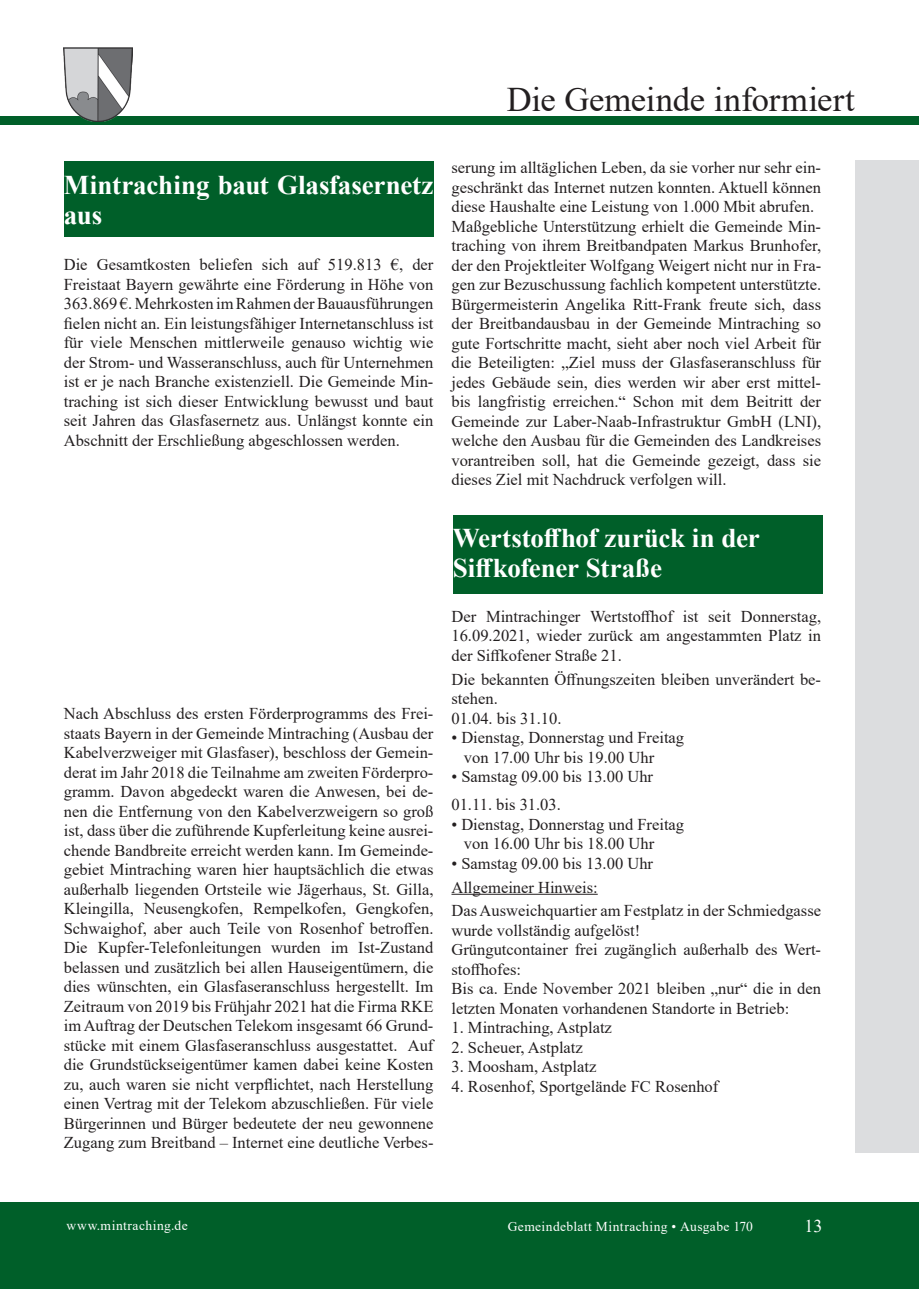
<style>
.page{position:relative;width:919px;height:1289px;background:#fff}
.page>*{position:absolute;margin:0;border:0;box-sizing:border-box;transform-origin:0 0}
.t1{font:34.5px "Times New Roman";letter-spacing:-.005em;color:#231f20}
.t2{font:700 27px/30px "Times New Roman";letter-spacing:-.005em;color:#fff}
.t3{font:18px "Times New Roman";color:#fff}
.t4{font:16.5px/19.5px "Times New Roman";color:#231f20}
.t5{font:13.5px "Times New Roman";letter-spacing:.03em;color:#fff}
</style>
<div class="page">
<div style="left:855px;top:161px;width:63px;height:991px;background:#dcdddf"></div>
<div style="left:0;top:1201px;width:918px;height:87px;background:#005f29"></div>
<div style="left:0;top:116px;width:918px;height:8px;background:#005f29"></div>
<img style="left:64px;top:47px;width:69px;height:74px">
<hr style="left:451px;top:893px;width:146px;height:1px;background:#231f20">
<div style="left:64px;top:162px;width:369px;height:75px;background:#005f29"></div>
<div style="left:453px;top:514px;width:369px;height:79px;background:#005f29"></div>
<h1 class="t1" style="left:506px;top:75px;width:349px">Die Gemeinde informiert</h1>
<h2 class="t2" style="left:64px;top:169px;width:371px">Mintraching baut Glasfasernetz aus</h2>
<p class="t4" style="left:64px;top:254px;width:371px;text-align:justify">Die Gesamtkosten beliefen sich auf 519.813 €, der Freistaat Bayern gewährte eine Förderung in Höhe von 363.869 €. Mehrkosten im Rahmen der Bauausführungen fielen nicht an. Ein leistungsfähiger Internetanschluss ist für viele Menschen mittlerweile genauso wichtig wie der Strom- und Wasseranschluss, auch für Unternehmen ist er je nach Branche existenziell. Die Gemeinde Min&shy;traching ist sich dieser Entwicklung bewusst und baut seit Jahren das Glasfasernetz aus. Unlängst konnte ein Abschnitt der Erschließung abgeschlossen werden.</p>
<p class="t4" style="left:451px;top:157px;width:371px">serung im alltäglichen Leben, da sie vorher nur sehr ein&shy;geschränkt das Internet nutzen konnten. Aktuell können diese Haushalte eine Leistung von 1.000 Mbit abrufen.<br>Maßgebliche Unterstützung erhielt die Gemeinde Min&shy;traching von ihrem Breitbandpaten Markus Brunhofer, der den Projektleiter Wolfgang Weigert nicht nur in Fra&shy;gen zur Bezuschussung fachlich kompetent unterstützte.<br>Bürgermeisterin Angelika Ritt-Frank freute sich, dass der Breitbandausbau in der Gemeinde Mintraching so gute Fortschritte macht, sieht aber noch viel Arbeit für die Beteiligten: „Ziel muss der Glasfaseranschluss für jedes Gebäude sein, dies werden wir aber erst mittel&shy;bis langfristig erreichen.“ Schon mit dem Beitritt der Gemeinde zur Laber-Naab-Infrastruktur GmbH (LNI), welche den Ausbau für die Gemeinden des Landkreises vorantreiben soll, hat die Gemeinde gezeigt, dass sie dieses Ziel mit Nachdruck verfolgen will.</p>
<p class="t4" style="left:64px;top:703px;width:371px;text-align:justify">Nach Abschluss des ersten Förderprogramms des Frei&shy;staats Bayern in der Gemeinde Mintraching (Ausbau der Kabelverzweiger mit Glasfaser), beschloss der Gemein&shy;derat im Jahr 2018 die Teilnahme am zweiten Förderpro&shy;gramm. Davon abgedeckt waren die Anwesen, bei de&shy;nen die Entfernung von den Kabelverzweigern so groß ist, dass über die zuführende Kupferleitung keine ausrei&shy;chende Bandbreite erreicht werden kann. Im Gemeinde&shy;gebiet Mintraching waren hier hauptsächlich die etwas außerhalb liegenden Ortsteile wie Jägerhaus, St. Gilla, Kleingilla, Neusengkofen, Rempelkofen, Gengkofen, Schwaighof, aber auch Teile von Rosenhof betroffen.<br>Die Kupfer-Telefonleitungen wurden im Ist-Zustand belassen und zusätzlich bei allen Hauseigentümern, die dies wünschten, ein Glasfaseranschluss hergestellt. Im Zeitraum von 2019 bis Frühjahr 2021 hat die Firma RKE im Auftrag der Deutschen Telekom insgesamt 66 Grund&shy;stücke mit einem Glasfaseranschluss ausgestattet. Auf die Grundstückseigentümer kamen dabei keine Kosten zu, auch waren sie nicht verpflichtet, nach Herstellung einen Vertrag mit der Telekom abzuschließen. Für viele Bürgerinnen und Bürger bedeutete der neu gewonnene Zugang zum Breitband – Internet eine deutliche Verbes-</p>
<h2 class="t2" style="left:453px;top:522px;width:308px">Wertstoffhof zurück in der<br>Siffkofener Straße</h2>
<p class="t4" style="left:451px;top:606px;width:371px;text-align:justify">Der Mintrachinger Wertstoffhof ist seit Donnerstag, 16.09.2021, wieder zurück am angestammten Platz in der Siffkofener Straße 21.</p>
<p class="t4" style="left:451px;top:669px;width:371px">Die bekannten Öffnungszeiten bleiben unverändert be&shy;stehen.<br>01.04. bis 31.10.</p>
<p class="t4" style="left:464px;top:727px;width:222px;text-indent:-12px">• Dienstag, Donnerstag und Freitag von 17.00 Uhr bis 19.00 Uhr</p>
<p class="t4" style="left:451px;top:762px;width:203px;line-height:28px">• Samstag 09.00 bis 13.00 Uhr<br>01.11. bis 31.03.</p>
<p class="t4" style="left:464px;top:814px;width:222px;text-indent:-12px">• Dienstag, Donnerstag und Freitag von 16.00 Uhr bis 18.00 Uhr</p>
<p class="t4" style="left:451px;top:850px;width:371px;line-height:23.7px">• Samstag 09.00 bis 13.00 Uhr<br>Allgemeiner Hinweis:<br>Das Ausweichquartier am Festplatz in der Schmiedgasse</p>
<p class="t4" style="left:451px;top:920px;width:371px">wurde vollständig aufgelöst!<br>Grüngutcontainer frei zugänglich außerhalb des Wert&shy;stoffhofes:<br>Bis ca. Ende November 2021 bleiben „nur“ die in den letzten Monaten vorhandenen Standorte in Betrieb:</p>
<p class="t4" style="left:451px;top:1017px;width:162px">1. Mintraching, Astplatz</p>
<p class="t4" style="left:451px;top:1037px;width:133px">2. Scheuer, Astplatz</p>
<p class="t4" style="left:451px;top:1056px;width:146px">3. Moosham, Astplatz</p>
<p class="t4" style="left:451px;top:1076px;width:268px">4. Rosenhof, Sportgelände FC Rosenhof</p>
<p class="t5" style="left:67px;top:1216px;width:122px">www.mintraching.de</p>
<p class="t5" style="left:507px;top:1217px;width:247px">Gemeindeblatt Mintraching • Ausgabe 170</p>
<p class="t3" style="left:804px;top:1213px;width:19px">13</p>
</div>
